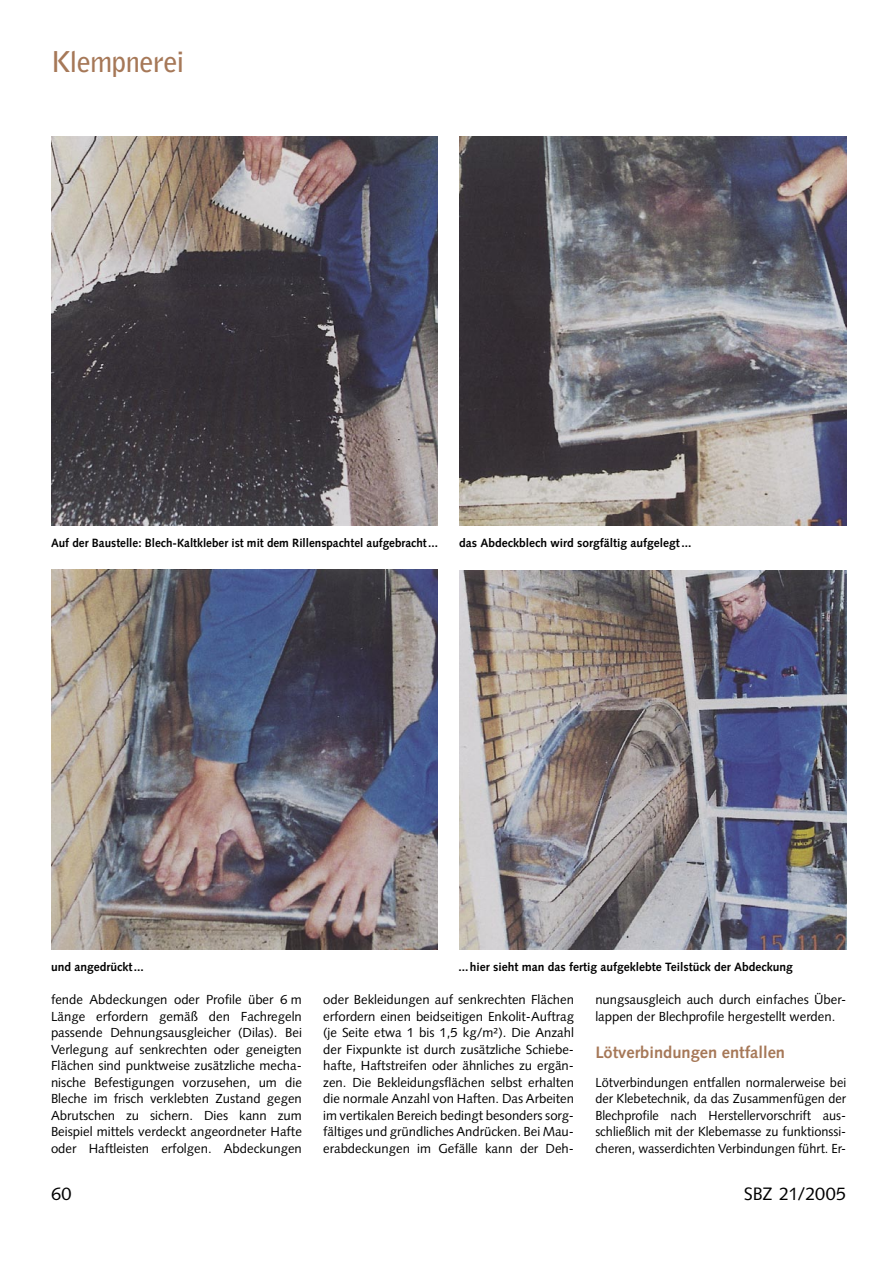
<style>
.page{position:relative;width:893px;height:1263px;background:#fff}
.page>*{position:absolute;margin:0;border:0;box-sizing:border-box;transform-origin:0 0}
.t1{font:700 28.5px "Bell Gothic Std";letter-spacing:-.02em;color:#a67858}
.t2{font:18px "Syntax LT Std";color:#000}
.SBZ_07-Zwischenüberschrift{font:700 16.5px "Syntax LT Std";color:#a67858}
.SBZ_05-Grundtext{font:13.2px/16.5px "Syntax LT Std";color:#000;text-align:justify}
.SBZ_12-Bildunterschrift{font:700 12px "Syntax LT Std";color:#000}
</style>
<div class="page">
<img style="left:51px;top:136px;width:387px;height:390px">
<img style="left:459px;top:136px;width:387px;height:390px">
<img style="left:51px;top:570px;width:387px;height:379px">
<img style="left:459px;top:570px;width:387px;height:379px">
<h1 class="t1" style="left:51px;top:45px;width:135px">Klempnerei</h1>
<p class="SBZ_12-Bildunterschrift" style="left:51px;top:536px;width:388px">Auf der Baustelle: Blech-Kaltkleber ist mit dem Rillenspachtel aufgebracht ...</p>
<p class="SBZ_12-Bildunterschrift" style="left:459px;top:536px;width:234px">das Abdeckblech wird sorgfältig aufgelegt ...</p>
<p class="SBZ_12-Bildunterschrift" style="left:51px;top:960px;width:94px">und angedrückt ...</p>
<p class="SBZ_12-Bildunterschrift" style="left:458px;top:960px;width:336px">... hier sieht man das fertig aufgeklebte Teilstück der Abdeckung</p>
<p class="SBZ_05-Grundtext" style="left:51px;top:991px;width:252px">fende Abdeckungen oder Profile über 6 m Länge erfordern gemäß den Fachregeln passende Dehnungsausgleicher (Dilas). Bei Verlegung auf senkrechten oder geneigten Flächen sind punktweise zusätzliche mecha&shy;nische Befestigungen vorzusehen, um die Bleche im frisch verklebten Zustand gegen Abrutschen zu sichern. Dies kann zum Beispiel mittels verdeckt angeordneter Hafte oder Haftleisten erfolgen. Abdeckungen</p>
<p class="SBZ_05-Grundtext" style="left:323px;top:991px;width:252px">oder Bekleidungen auf senkrechten Flächen erfordern einen beidseitigen Enkolit-Auftrag (je Seite etwa 1 bis 1,5 kg/m²). Die Anzahl der Fixpunkte ist durch zusätzliche Schiebe&shy;hafte, Haftstreifen oder ähnliches zu ergän&shy;zen. Die Bekleidungsflächen selbst erhalten die normale Anzahl von Haften. Das Arbeiten im vertikalen Bereich bedingt besonders sorg&shy;fältiges und gründliches Andrücken. Bei Mau&shy;erabdeckungen im Gefälle kann der Deh-</p>
<p class="SBZ_05-Grundtext" style="left:595px;top:991px;width:252px">nungsausgleich auch durch einfaches Über&shy;lappen der Blechprofile hergestellt werden.</p>
<p class="SBZ_07-Zwischenüberschrift" style="left:595px;top:1043px;width:191px">Lötverbindungen entfallen</p>
<p class="SBZ_05-Grundtext" style="left:595px;top:1074px;width:252px">Lötverbindungen entfallen normalerweise bei der Klebetechnik, da das Zusammenfügen der Blechprofile nach Herstellervorschrift aus&shy;schließlich mit der Klebemasse zu funktionssi&shy;cheren, wasserdichten Verbindungen führt. Er-</p>
<h2 class="t2" style="left:51px;top:1183px;width:22px">60</h2>
<h2 class="t2" style="left:744px;top:1183px;width:104px">SBZ 21/2005</h2>
</div>
